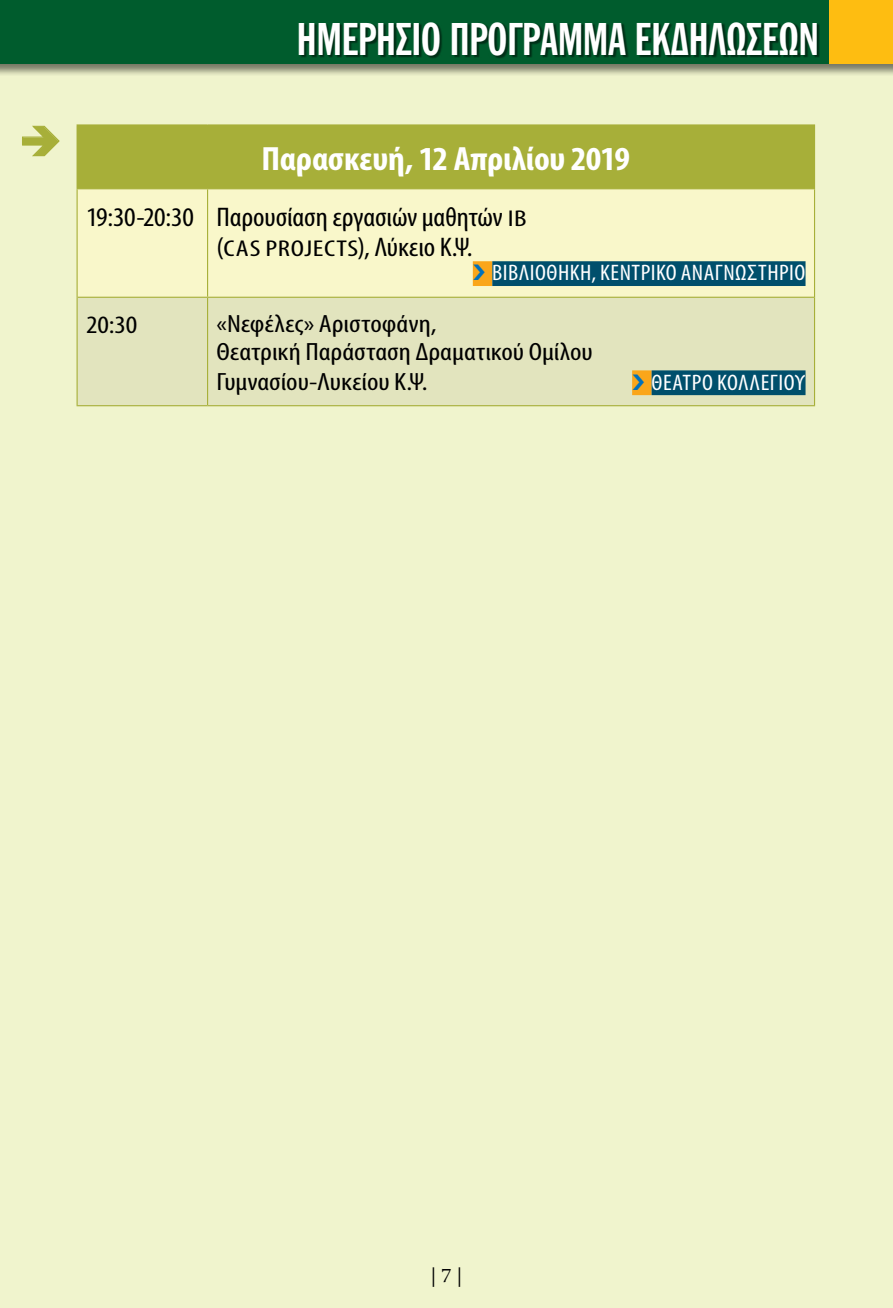
<style>
.page{position:relative;width:893px;height:1308px;background:#fff}
.page>*{position:absolute;margin:0;border:0;box-sizing:border-box;transform-origin:0 0}
.t1{font:800 45px "HLIAIA Con";color:#fff}
.t2{font:700 condensed 33.75px "Myriad Pro";letter-spacing:-.01em;color:#fff;scale:1.08 1}
.t3{font:condensed 27px/29.7px "Myriad Pro";letter-spacing:-.005em;color:#000;scale:1.11 1}
.t4{font:condensed 24.97px/28.6px "Myriad Pro";color:#000;scale:1.19 1}
.t5{font:condensed 22.5px "Myriad Pro";color:#fff;scale:1.08 1}
.t6{font:20.25px "Warnock Pro";color:#000}
.s1{font-size:22.95px}
</style>
<div class="page">
<div style="left:0;top:0;width:893px;height:1307px;background:#f0f4cd"></div>
<div style="left:0;top:0;width:893px;height:77px;background:#000;opacity:.5"></div>
<div style="left:0;top:0;width:893px;height:64px;background:#005c2d"></div>
<div style="left:829px;top:0;width:64px;height:64px;background:#febd11"></div>
<div style="left:300px;top:23px;width:520px;height:35px;background:#000;opacity:.5"></div>
<div style="left:77px;top:125px;width:737px;height:64px;background:#a7af39"></div>
<div style="left:78px;top:189px;width:736px;height:108px;background:#f9f7ca"></div>
<div style="left:78px;top:298px;width:736px;height:107px;background:#e2e4be"></div>
<hr style="left:207px;top:189px;width:1px;height:108px;background:#a7af39">
<hr style="left:207px;top:298px;width:1px;height:107px;background:#a7af39">
<hr style="left:208px;top:188px;width:607px;height:1px;background:#a7af39">
<hr style="left:77px;top:124px;width:131px;height:1px;background:#a7af39">
<hr style="left:208px;top:124px;width:607px;height:1px;background:#a7af39">
<hr style="left:814px;top:125px;width:1px;height:63px;background:#a7af39">
<hr style="left:77px;top:189px;width:1px;height:108px;background:#a7af39">
<hr style="left:814px;top:189px;width:1px;height:108px;background:#a7af39">
<hr style="left:77px;top:297px;width:1px;height:108px;background:#a7af39">
<hr style="left:814px;top:297px;width:1px;height:108px;background:#a7af39">
<hr style="left:78px;top:297px;width:130px;height:1px;background:#a7af39">
<hr style="left:208px;top:297px;width:606px;height:1px;background:#a7af39">
<hr style="left:77px;top:405px;width:131px;height:1px;background:#a7af39">
<hr style="left:208px;top:405px;width:607px;height:1px;background:#a7af39">
<div style="left:473px;top:261px;width:19px;height:25px;background:#faa61a"></div>
<div style="left:492px;top:261px;width:313px;height:25px;background:#004f6c"></div>
<div style="left:632px;top:370px;width:20px;height:25px;background:#faa61a"></div>
<div style="left:652px;top:370px;width:153px;height:25px;background:#004f6c"></div>
<svg style="left:22px;top:125px;width:38px;height:32px"></svg>
<h1 class="t1" style="left:297px;top:15px;width:523px">ΗΜΕΡΗΣΙΟ ΠΡΟΓΡΑΜΜΑ ΕΚΔΗΛΩΣΕΩΝ</h1>
<h2 class="t2" style="left:261px;top:137px;width:343px">Παρασκευή, 12 Απριλίου 2019</h2>
<p class="t3" style="left:217px;top:202px;width:281px;text-indent:-130px">19:30-20:30 Παρουσίαση εργασιών μαθητών <span class="s1">ΙΒ </span>(<span class="s1">CAS PROJECTS</span>), Λύκειο Κ.Ψ.</p>
<p class="t5" style="left:492px;top:259px;width:20px">Bιβλιοθήκη</p>
<p class="t5" style="left:591px;top:259px;width:18px">, κεντρικο</p>
<p class="t5" style="left:681px;top:259px;width:11px">αναγνωστηριο</p>
<p class="t4" style="left:86px;top:310px;width:44px">20:30</p>
<p class="t4" style="left:217px;top:309px;width:317px">«Νεφέλες» Αριστοφάνη,<br>Θεατρική Παράσταση Δραματικού Ομίλου<br>Γυμνασίου-Λυκείου Κ.Ψ.</p>
<p class="t5" style="left:652px;top:368px;width:21px">Θέατρο</p>
<p class="t5" style="left:717px;top:368px;width:19px">Κολλεγίο</p>
<p class="t5" style="left:795px;top:368px;width:11px">Υ</p>
<p class="t6" style="left:430px;top:1263px;width:34px">| 7 |</p>
</div>
